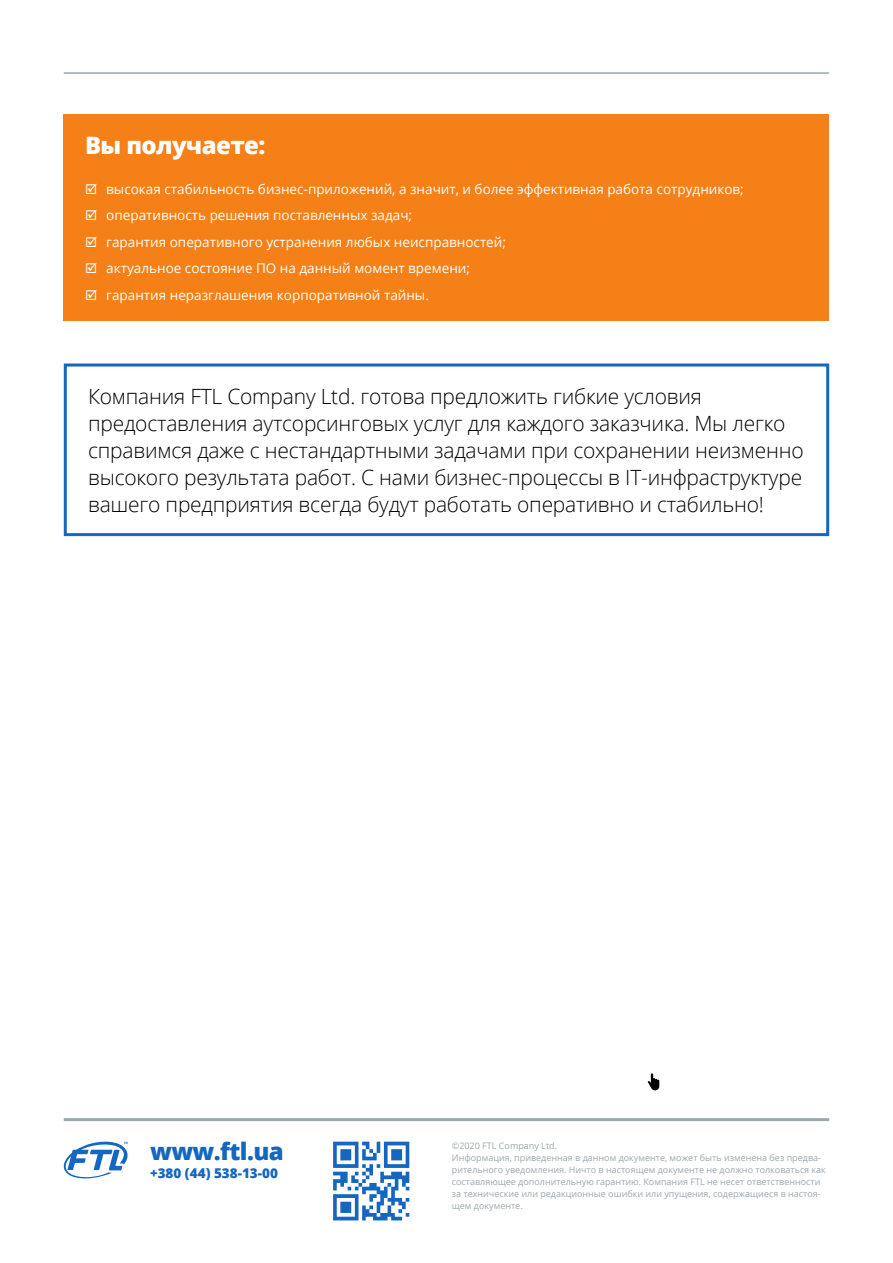
<style>
.page{position:relative;width:893px;height:1263px;background:#fff}
.page>*{position:absolute;margin:0;border:0;box-sizing:border-box;transform-origin:0 0}
.t1{font:800 24px "Open Sans";letter-spacing:-.025em;color:#fff}
.t2{font:800 24px "Open Sans";letter-spacing:-.025em;color:#1466bf}
.Subheader{font:300 21px/27px "Open Sans";letter-spacing:-.01em;color:#000}
.t3{font:13.5px "Open Sans";color:#fff}
.t4{font:800 13.5px "Open Sans";color:#1466bf}
.t5{font:9px/12px "Open Sans";color:#9ca8ae}
</style>
<div class="page">
<svg style="left:333px;top:1142px;width:76px;height:78px"></svg>
<div style="left:64px;top:115px;width:765px;height:206px;background:#f58017"></div>
<div style="left:64px;top:363px;width:765px;height:173px;border:3px solid #1466bf"></div>
<hr style="left:64px;top:72px;width:765px;height:2px;background:#9ca8ae">
<svg style="left:63px;top:1141px;width:65px;height:38px"></svg>
<hr style="left:64px;top:1118px;width:765px;height:3px;background:#9ca8ae">
<svg style="left:648px;top:1073px;width:11px;height:18px"></svg>
<h2 class="t1" style="left:85px;top:127px;width:182px">Вы получаете:</h2>
<p class="t3" style="left:85px;top:180px;width:660px">☑ высокая стабильность бизнес-приложений, а значит, и более эффективная работа сотрудников;</p>
<p class="t3" style="left:85px;top:206px;width:329px">☑ оперативность решения поставленных задач;</p>
<p class="t3" style="left:85px;top:233px;width:422px">☑ гарантия оперативного устранения любых неисправностей;</p>
<p class="t3" style="left:85px;top:259px;width:386px">☑ актуальное состояние ПО на данный момент времени;</p>
<p class="t3" style="left:85px;top:286px;width:345px">☑ гарантия неразглашения корпоративной тайны.</p>
<h6 class="Subheader" style="left:88px;top:382px;width:717px">Компания FTL Company Ltd. готова предложить гибкие условия предоставления аутсорсинговых услуг для каждого заказчика. Мы легко справимся даже с нестандартными задачами при сохранении неизменно высокого результата работ. С нами бизнес-процессы в IT-инфраструктуре вашего предприятия всегда будут работать оперативно и стабильно!</h6>
<h1 class="t2" style="left:150px;top:1133px;width:135px">www.ftl.ua</h1>
<h3 class="t4" style="left:150px;top:1163px;width:129px">+380 (44) 538-13-00</h3>
<p class="t5" style="left:452px;top:1139px;width:376px">©2020 FTL Company Ltd.<br>Информация, приведенная в данном документе, может быть изменена без предва&shy;рительного уведомления. Ничто в настоящем документе не должно толковаться как составляющее дополнительную гарантию. Компания FTL не несет ответственности за технические или редакционные ошибки или упущения, содержащиеся в настоя&shy;щем документе.</p>
</div>
